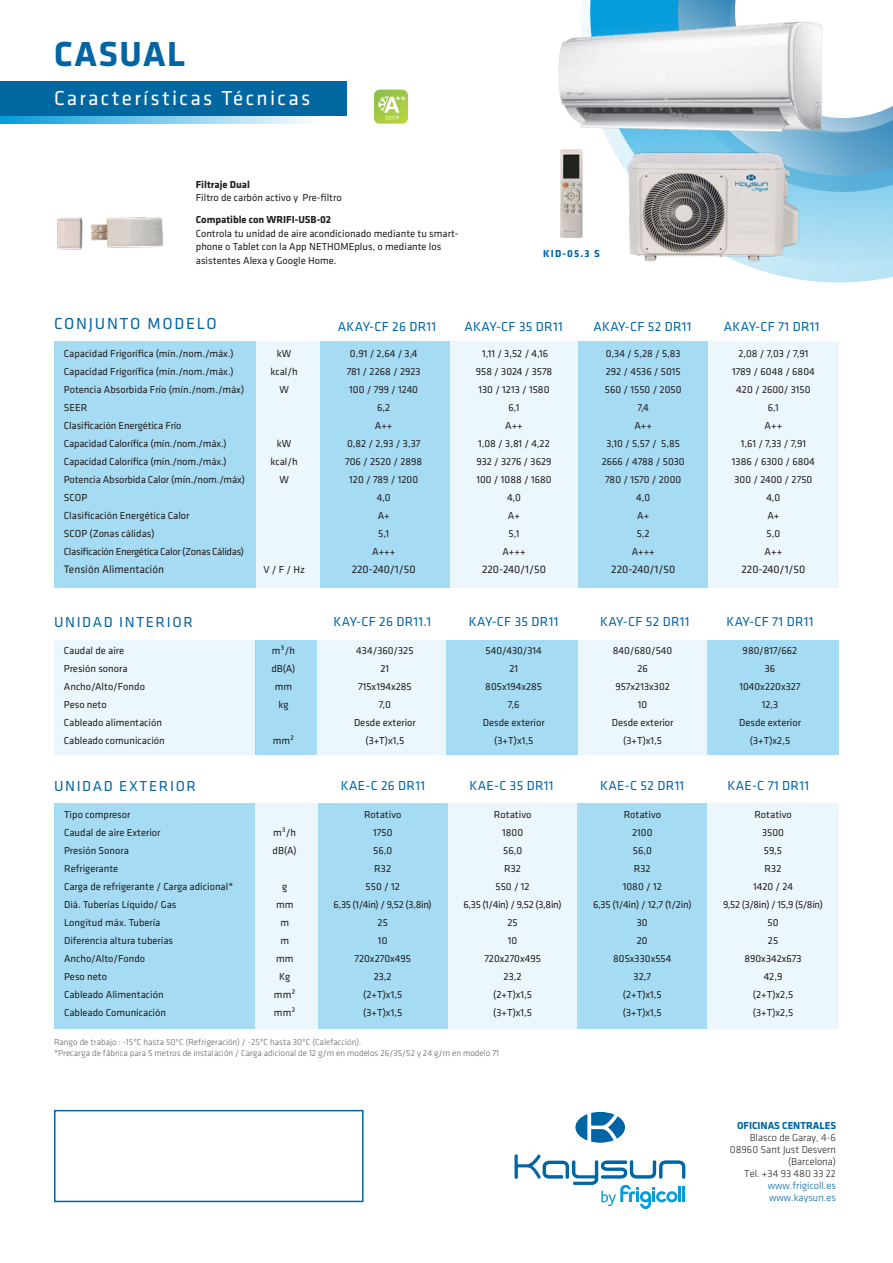
<style>
.page{position:relative;width:893px;height:1263px;background:#fff}
.page>*{position:absolute;margin:0;border:0;box-sizing:border-box;transform-origin:0 0}
.t1{font:700 36px "Klavika";letter-spacing:.04em;color:#0065a4}
.t2{font:21px "Klavika";letter-spacing:.11em;color:#fff}
.t3{font:16.5px "Klavika";letter-spacing:.11em;color:#0065a4}
.t4{font:15px "Klavika";letter-spacing:.11em;color:#0065a4}
.t5{font:13.5px "Klavika";letter-spacing:.02em;color:#0065a4}
.t6{font:11.25px "Klavika";color:#231f20}
.t7{font:10.5px/18px "Klavika";color:#231f20;text-align:center}
.t8{font:300 10.5px/12px "Klavika";color:#231f20;text-align:right}
.t9{font:700 10.5px "Klavika";color:#231f20}
.t10{font:300 10.5px/12px "Klavika";color:#0065a4}
.t11{font:700 10.5px "Klavika";color:#0065a4}
.t12{font:700 10.5px "Klavika";color:#0065a4}
.t13{font:300 9px/10.8px "Klavika";color:#5f5e61}
</style>
<div class="page">
<svg style="left:581px;top:0;width:312px;height:283px"></svg>
<svg style="left:587px;top:0;width:306px;height:266px"></svg>
<div style="left:0;top:90px;width:354px;height:34px;background:linear-gradient(to right,#049cdb,#fff)"></div>
<div style="left:0;top:82px;width:347px;height:34px;background:#0167a1"></div>
<svg style="left:575px;top:1112px;width:50px;height:31px"></svg>
<svg style="left:514px;top:1154px;width:171px;height:55px"></svg>
<div style="left:54px;top:1110px;width:310px;height:92px;border:2px solid #0065a4"></div>
<div style="left:54px;top:341px;width:785px;height:246px;background:#ebf7fc"></div>
<div style="left:54px;top:804px;width:785px;height:225px;background:#ebf7fc"></div>
<div style="left:54px;top:804px;width:200px;height:225px;background:#a6dcf3"></div>
<div style="left:255px;top:640px;width:62px;height:115px;background:#a6dcf3"></div>
<div style="left:54px;top:341px;width:201px;height:246px;background:#a6dcf3"></div>
<div style="left:320px;top:341px;width:129px;height:246px;background:#a6dcf3"></div>
<div style="left:579px;top:341px;width:129px;height:246px;background:#a6dcf3"></div>
<div style="left:54px;top:640px;width:201px;height:115px;background:#ebf7fc"></div>
<div style="left:317px;top:640px;width:130px;height:115px;background:#ebf7fc"></div>
<div style="left:577px;top:640px;width:131px;height:115px;background:#ebf7fc"></div>
<div style="left:318px;top:804px;width:130px;height:225px;background:#a6dcf3"></div>
<div style="left:577px;top:804px;width:130px;height:225px;background:#a6dcf3"></div>
<div style="left:446px;top:640px;width:131px;height:115px;background:#a6dcf3"></div>
<div style="left:708px;top:640px;width:131px;height:115px;background:#a6dcf3"></div>
<img style="left:558px;top:16px;width:271px;height:130px">
<img style="left:628px;top:147px;width:171px;height:117px">
<img style="left:560px;top:149px;width:22px;height:89px">
<img style="left:57px;top:216px;width:106px;height:34px">
<svg style="left:374px;top:90px;width:34px;height:34px"></svg>
<h1 class="t1" style="left:54px;top:28px;width:133px">CASUAL</h1>
<h2 class="t2" style="left:54px;top:85px;width:258px">Características Técnicas</h2>
<p class="t9" style="left:196px;top:176px;width:56px">Filtraje Dual</p>
<p class="t7" style="left:196px;top:188px;width:147px">Filtro de carbón activo y Pre-filtro</p>
<p class="t9" style="left:196px;top:212px;width:137px">Compatible con WRIFI-USB-02</p>
<p class="t7" style="left:196px;top:226px;width:264px;line-height:13.5px;text-align:left">Controla tu unidad de aire acondicionado mediante tu smart&shy;phone o Tablet con la App NETHOMEplus, o mediante los asistentes Alexa y Google Home.</p>
<p class="t12" style="left:543px;top:248px;width:58px">KID-05.3 S</p>
<h3 class="t3" style="left:54px;top:313px;width:164px">CONJUNTO MODELO</h3>
<p class="t5" style="left:338px;top:318px;width:100px">AKAY-CF 26 DR11</p>
<p class="t5" style="left:465px;top:318px;width:100px">AKAY-CF 35 DR11</p>
<p class="t5" style="left:593px;top:318px;width:100px">AKAY-CF 52 DR11</p>
<p class="t5" style="left:724px;top:318px;width:97px">AKAY-CF 71 DR11</p>
<p class="t7" style="left:64px;top:344px;width:183px;text-align:left">Capacidad Frigorífica (mín./nom./máx.)<br>Capacidad Frigorífica (mín./nom./máx.)<br>Potencia Absorbida Frío (mín./nom./máx)<br>SEER<br>Clasificación Energética Frío<br>Capacidad Calorífica (mín./nom./máx.)<br>Capacidad Calorífica (mín./nom./máx.)<br>Potencia Absorbida Calor (mín./nom./máx)<br>SCOP<br>Clasificación Energética Calor<br>SCOP (Zonas cálidas)<br>Clasificación Energética Calor (Zonas Cálidas)</p>
<p class="t6" style="left:64px;top:562px;width:102px">Tensión Alimentación</p>
<p class="t7" style="left:270px;top:344px;width:29px">kW kcal/h<br>W</p>
<p class="t7" style="left:270px;top:434px;width:29px">kW kcal/h<br>W</p>
<p class="t7" style="left:263px;top:560px;width:43px">V / F / Hz</p>
<p class="t7" style="left:345px;top:344px;width:79px">0,91 / 2,64 / 3,4<br>781 / 2268 / 2923<br>100 / 799 / 1240<br>6,2<br>A++<br>0,82 / 2,93 / 3,37<br>706 / 2520 / 2898<br>120 / 789 / 1200<br>4,0<br>A+<br>5,1<br>A+++</p>
<p class="t6" style="left:352px;top:562px;width:65px">220-240/1/50</p>
<p class="t7" style="left:476px;top:344px;width:78px">1,11 / 3,52 / 4,16<br>958 / 3024 / 3578<br>130 / 1213 / 1580<br>6,1<br>A++<br>1,08 / 3,81 / 4,22<br>932 / 3276 / 3629<br>100 / 1088 / 1680<br>4,0<br>A+<br>5,1<br>A+++</p>
<p class="t6" style="left:482px;top:562px;width:65px">220-240/1/50</p>
<p class="t7" style="left:602px;top:344px;width:85px">0,34 / 5,28 / 5,83<br>292 / 4536 / 5015<br>560 / 1550 / 2050<br>7,4<br>A++<br>3,10 / 5,57 / 5,85<br>2666 / 4788 / 5030<br>780 / 1570 / 2000<br>4,0<br>A+<br>5,2<br>A+++</p>
<p class="t6" style="left:611px;top:562px;width:65px">220-240/1/50</p>
<p class="t7" style="left:732px;top:344px;width:84px">2,08 / 7,03 / 7,91<br>1789 / 6048 / 6804<br>420 / 2600/ 3150<br>6,1<br>A++<br>1,61 / 7,33 / 7,91<br>1386 / 6300 / 6804<br>300 / 2400 / 2750<br>4,0<br>A+<br>5,0<br>A++</p>
<p class="t6" style="left:741px;top:562px;width:65px">220-240/1/50</p>
<h3 class="t4" style="left:54px;top:612px;width:140px">UNIDAD INTERIOR</h3>
<p class="t5" style="left:334px;top:612px;width:99px">KAY-CF 26 DR11.1</p>
<p class="t5" style="left:469px;top:612px;width:91px">KAY-CF 35 DR11</p>
<p class="t5" style="left:600px;top:612px;width:91px">KAY-CF 52 DR11</p>
<p class="t5" style="left:726px;top:612px;width:89px">KAY-CF 71 DR11</p>
<p class="t7" style="left:64px;top:641px;width:103px;text-align:left">Caudal de aire<br>Presión sonora<br>Ancho/Alto/Fondo<br>Peso neto<br>Cableado alimentación<br>Cableado comunicación</p>
<p class="t7" style="left:271px;top:641px;width:26px">m³/h dB(A) mm kg</p>
<p class="t7" style="left:273px;top:731px;width:23px">mm²</p>
<p class="t7" style="left:354px;top:641px;width:63px">434/360/325<br>21<br>715x194x285<br>7,0<br>Desde exterior (3+T)x1,5</p>
<p class="t7" style="left:483px;top:641px;width:63px">540/430/314<br>21<br>805x194x285<br>7,6<br>Desde exterior (3+T)x1,5</p>
<p class="t7" style="left:612px;top:641px;width:63px">840/680/540<br>26<br>957x213x302<br>10<br>Desde exterior (3+T)x1,5</p>
<p class="t7" style="left:739px;top:641px;width:63px">980/817/662<br>36<br>1040x220x327<br>12,3<br>Desde exterior (3+T)x2,5</p>
<h3 class="t4" style="left:54px;top:777px;width:144px">UNIDAD EXTERIOR</h3>
<p class="t5" style="left:341px;top:777px;width:86px">KAE-C 26 DR11</p>
<p class="t5" style="left:470px;top:777px;width:86px">KAE-C 35 DR11</p>
<p class="t5" style="left:600px;top:777px;width:86px">KAE-C 52 DR11</p>
<p class="t5" style="left:727px;top:777px;width:83px">KAE-C 71 DR11</p>
<p class="t7" style="left:334px;top:805px;width:100px">Rotativo<br>1750<br>56,0<br>R32<br>550 / 12<br>6,35 (1/4in) / 9,52 (3,8in)<br>25<br>10<br>720x270x495<br>23,2<br>(2+T)x1,5<br>(3+T)x1,5</p>
<p class="t7" style="left:463px;top:805px;width:100px">Rotativo<br>1800<br>56,0<br>R32<br>550 / 12<br>6,35 (1/4in) / 9,52 (3,8in)<br>25<br>10<br>720x270x495<br>23,2<br>(2+T)x1,5<br>(3+T)x1,5</p>
<p class="t7" style="left:593px;top:805px;width:100px">Rotativo<br>2100<br>56,0<br>R32<br>1080 / 12<br>6,35 (1/4in) / 12,7 (1/2in)<br>30<br>20<br>805x330x554<br>32,7<br>(2+T)x1,5<br>(3+T)x1,5</p>
<p class="t7" style="left:723px;top:805px;width:102px">Rotativo<br>3500<br>59,5<br>R32<br>1420 / 24<br>9,52 (3/8in) / 15,9 (5/8in)<br>50<br>25<br>890x342x673<br>42,9<br>(2+T)x2,5<br>(3+T)x2,5</p>
<p class="t13" style="left:54px;top:1037px;width:447px">Rango de trabajo : -15ºC hasta 50ºC (Refrigeración) / -25ºC hasta 30ºC (Calefacción).<br>*Precarga de fábrica para 5 metros de instalación / Carga adicional de 12 g/m en modelos 26/35/52 y 24 g/m en modelo 71</p>
<p class="t7" style="left:64px;top:805px;width:171px;text-align:left">Tipo compresor<br>Caudal de aire Exterior<br>Presión Sonora<br>Refrigerante<br>Carga de refrigerante / Carga adicional*<br>Diá. Tuberías Líquido/ Gas<br>Longitud máx. Tubería<br>Diferencia altura tuberías<br>Ancho/Alto/Fondo<br>Peso neto<br>Cableado Alimentación<br>Cableado Comunicación</p>
<p class="t7" style="left:273px;top:823px;width:26px;text-align:left">m³/h dB(A)</p>
<p class="t7" style="left:274px;top:877px;width:23px">g mm m<br>m mm<br>Kg mm² mm²</p>
<p class="t11" style="left:737px;top:1118px;width:100px">OFICINAS CENTRALES</p>
<p class="t8" style="left:730px;top:1132px;width:108px">Blasco de Garay, 4-6<br>08960 Sant Just Desvern (Barcelona)<br>Tel. +34 93 480 33 22</p>
<p class="t10" style="left:768px;top:1180px;width:70px">www.frigicoll.es www.kaysun.es</p>
</div>
